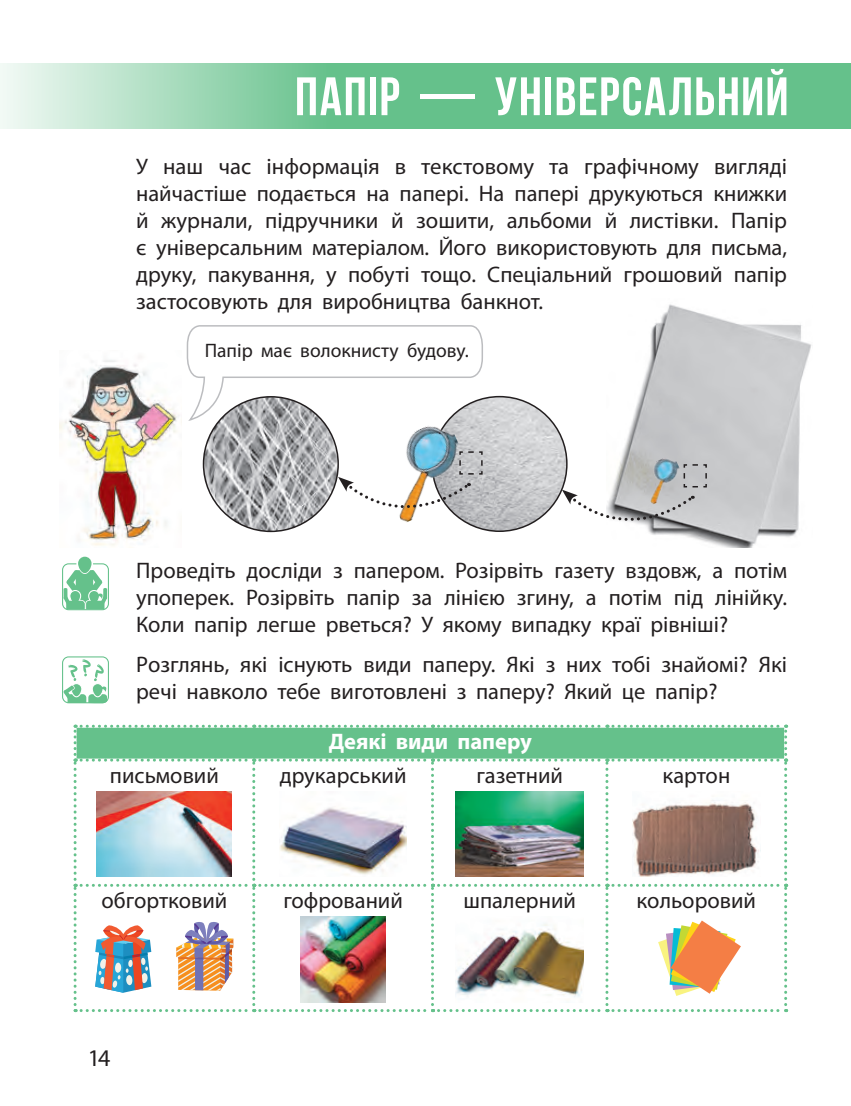
<style>
.page{position:relative;width:851px;height:1106px;background:#fff}
.page>*{position:absolute;margin:0;border:0;box-sizing:border-box;transform-origin:0 0}
.t1{font:700 54px "Bebas Neue";letter-spacing:.025em;color:#fff}
.t2{font:24px "Myriad Pro";color:#231f20}
.t3{font:22.5px/27px "Myriad Pro";color:#231f20;text-align:justify}
.t4{font:700 22.5px "Myriad Pro";color:#fff}
.t5{font:19.5px "Myriad Pro";color:#231f20}
</style>
<div class="page">
<svg style="left:0;top:64px;width:850px;height:65px;background:#80cb9f"></svg>
<img style="left:74px;top:724px;width:713px;height:288px">
<div style="left:78px;top:556px;width:13px;height:17px;background:#65c18b;border-radius:7px"></div>
<svg style="left:64px;top:570px;width:43px;height:40px"></svg>
<div style="left:62px;top:563px;width:47px;height:47px;border:1px solid #65c18b;border-radius:6px"></div>
<div style="left:62px;top:656px;width:47px;height:47px;border:1px solid #65c18b;border-radius:6px"></div>
<svg style="left:62px;top:659px;width:45px;height:45px"></svg>
<img style="left:619px;top:304px;width:192px;height:244px">
<img style="left:432px;top:396px;width:134px;height:135px;border-radius:67px">
<img style="left:636px;top:454px;width:52px;height:9px">
<img style="left:203px;top:397px;width:135px;height:134px;border-radius:67px">
<img style="left:406px;top:421px;width:73px;height:29px">
<img style="left:60px;top:360px;width:117px;height:186px">
<svg style="left:561px;top:463px;width:146px;height:76px"></svg>
<svg style="left:338px;top:450px;width:145px;height:77px"></svg>
<svg style="left:186px;top:325px;width:297px;height:96px"></svg>
<h1 class="t1" style="left:295px;top:67px;width:495px">ПАПIР — УНIВЕРСАЛЬНИЙ</h1>
<p class="t3" style="left:136px;top:153px;width:652px">У наш час інформація в текстовому та графічному вигляді найчастіше подається на папері. На папері друкуються книжки й журнали, підручники й зошити, альбоми й листівки. Папір є універсальним матеріалом. Його використовують для письма, друку, пакування, у побуті тощо. Спеціальний грошовий папір застосовують для виробництва банкнот.</p>
<p class="t5" style="left:205px;top:338px;width:265px">Папір має волокнисту будову.</p>
<p class="t3" style="left:136px;top:557px;width:652px">Проведіть досліди з папером. Розірвіть газету вздовж, а потім упоперек. Розірвіть папір за лінією згину, а потім під лінійку.<br>Коли папір легше рветься? У якому випадку краї рівніші?</p>
<p class="t3" style="left:136px;top:650px;width:652px">Розглянь, які існують види паперу. Які з них тобі знайомі? Які речі навколо тебе виготовлені з паперу? Який це папір?</p>
<p class="t4" style="left:329px;top:727px;width:205px">Деякі види паперу</p>
<p class="t3" style="left:110px;top:761px;width:110px">письмовий</p>
<p class="t3" style="left:280px;top:761px;width:128px">друкарський</p>
<p class="t3" style="left:476px;top:761px;width:88px">газетний</p>
<p class="t3" style="left:662px;top:761px;width:69px">картон</p>
<p class="t3" style="left:101px;top:886px;width:127px">обгортковий</p>
<p class="t3" style="left:283px;top:886px;width:121px">гофрований</p>
<p class="t3" style="left:463px;top:886px;width:114px">шпалерний</p>
<p class="t3" style="left:636px;top:886px;width:121px">кольоровий</p>
<p class="t2" style="left:88px;top:1043px;width:24px">14</p>
</div>
